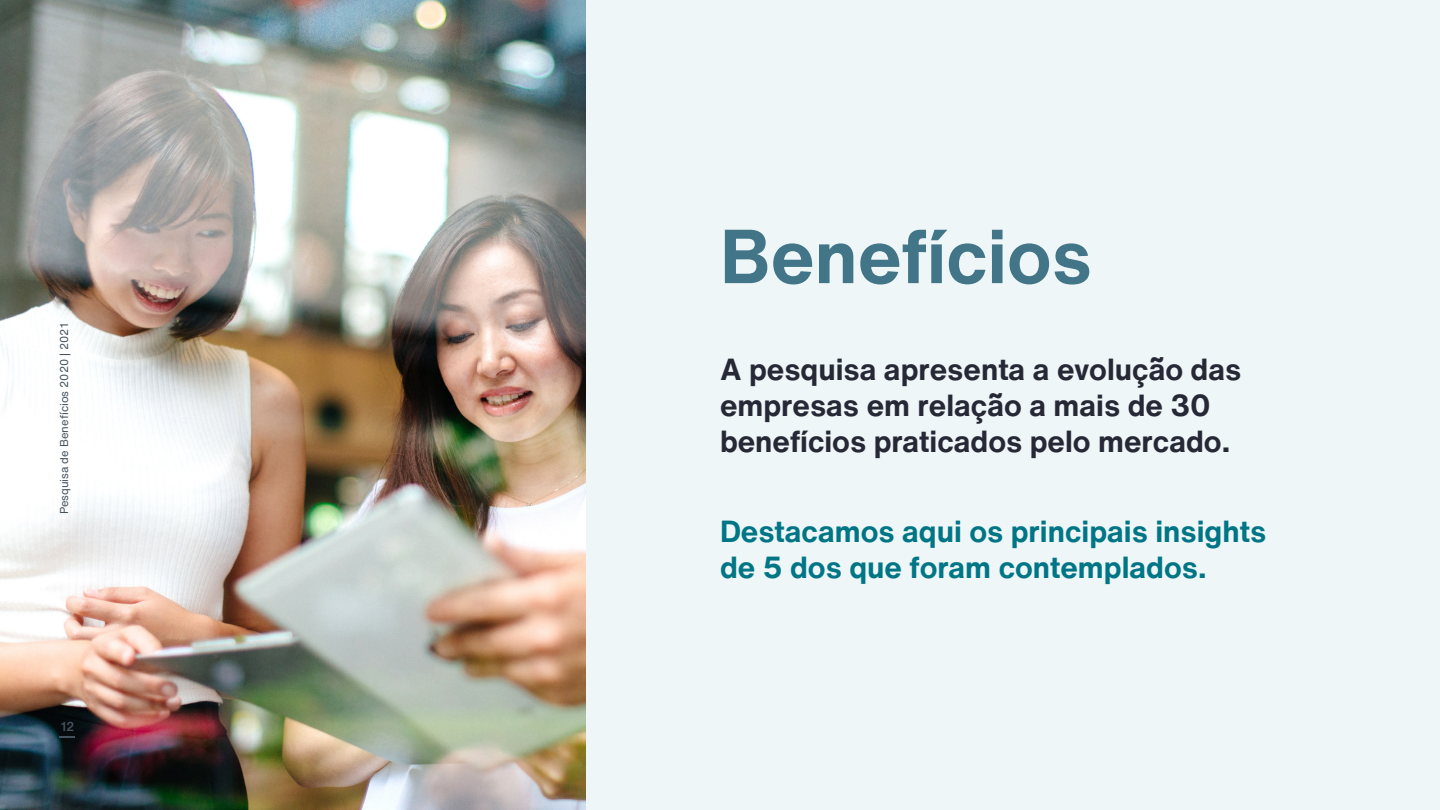
<style>
.page{position:relative;width:1440px;height:810px;background:#fff}
.page>*{position:absolute;margin:0;border:0;box-sizing:border-box;transform-origin:0 0}
.t1{font:700 75px "Helvetica Now Text";color:#427587}
.t2{font:700 30px/36px "Helvetica Now Text";color:#262836}
.t3{font:700 30px/36px "Helvetica Now Text";color:#007585}
.t4{font:500 12.83px "Helvetica Now Text";color:#46535e}
.t5{font:11.25px "Helvetica Now Text";color:#46535e}
</style>
<div class="page">
<div style="left:586px;top:0;width:854px;height:810px;background:#eef6f7"></div>
<img style="left:0;top:0;width:585px;height:810px">
<svg style="left:60px;top:736px;width:15px;height:2px"></svg>
<p class="t5" style="left:56px;top:514px;width:193px;rotate:-90deg">Pesquisa de Benefícios 2020 | 2021</p>
<p class="t4" style="left:61px;top:717px;width:15px">12</p>
<h1 class="t1" style="left:720px;top:200px;width:373px">Benefícios</h1>
<p class="t2" style="left:720px;top:350px;width:523px">A pesquisa apresenta a evolução das empresas em relação a mais de 30 benefícios praticados pelo mercado.</p>
<p class="t3" style="left:720px;top:512px;width:548px">Destacamos aqui os principais insights de 5 dos que foram contemplados.</p>
</div>
